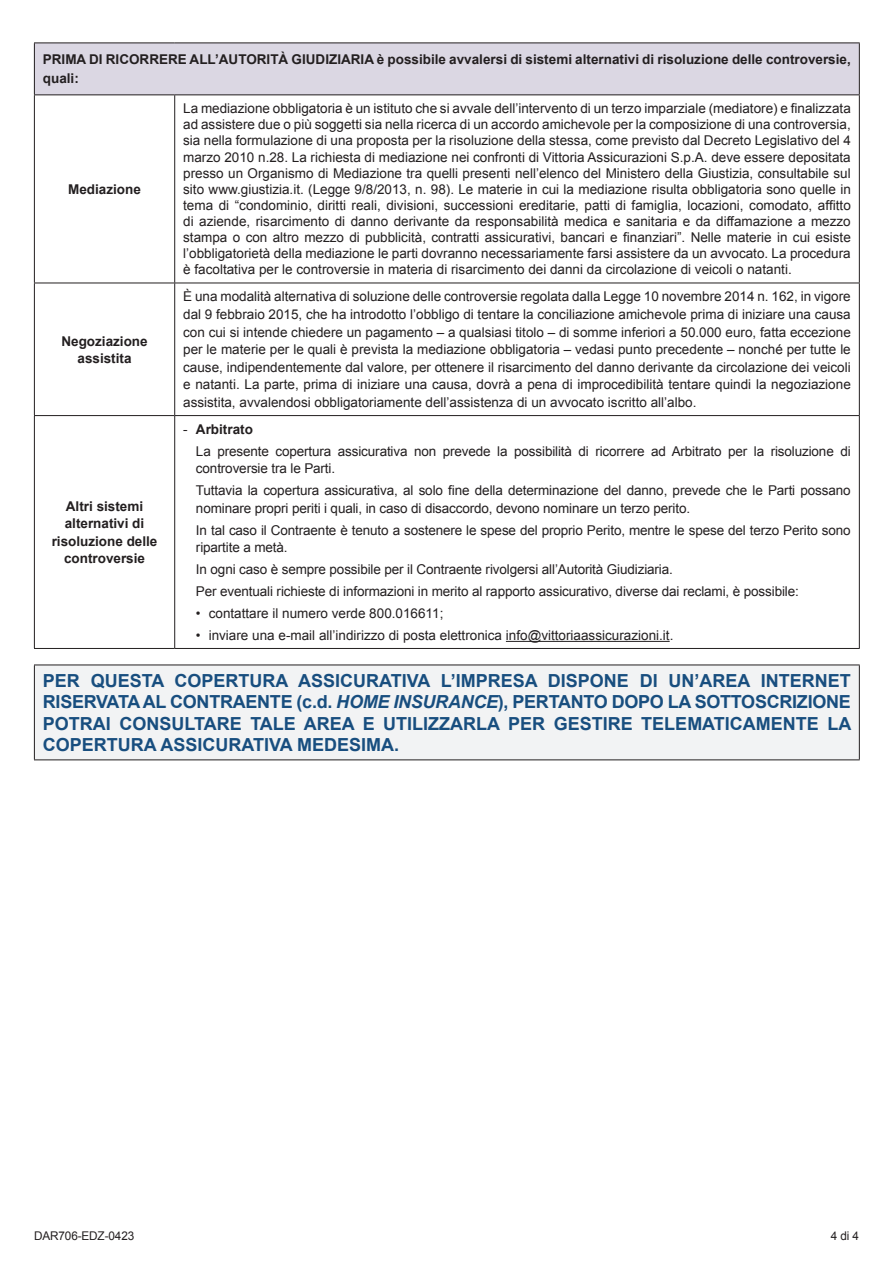
<style>
.page{position:relative;width:893px;height:1263px;background:#fff}
.page>*{position:absolute;margin:0;border:0;box-sizing:border-box;transform-origin:0 0}
.t1{font:700 18px/21.6px "Arial";color:#184e7f;text-align:justify}
.t2{font:13.5px/16px "Arial";letter-spacing:-.01em;color:#231f20}
.t3{font:700 13.5px/17.2px "Arial";color:#231f20;text-align:center}
.t4{font:12px "Arial";letter-spacing:-.01em;color:#231f20}
.s1{font-weight:700}
.s2{font-style:italic}
</style>
<div class="page">
<div style="left:34px;top:43px;width:825px;height:52px;background:#dbd7e3"></div>
<hr style="left:34px;top:43px;width:141px;height:1px;background:#231f20">
<hr style="left:34px;top:43px;width:1px;height:51px;background:#231f20">
<hr style="left:175px;top:43px;width:685px;height:1px;background:#231f20">
<hr style="left:859px;top:43px;width:1px;height:51px;background:#231f20">
<hr style="left:34px;top:94px;width:141px;height:1px;background:#231f20">
<hr style="left:34px;top:95px;width:1px;height:188px;background:#231f20">
<hr style="left:175px;top:94px;width:685px;height:1px;background:#231f20">
<hr style="left:174px;top:95px;width:1px;height:188px;background:#231f20">
<hr style="left:859px;top:95px;width:1px;height:188px;background:#231f20">
<hr style="left:34px;top:283px;width:141px;height:1px;background:#231f20">
<hr style="left:34px;top:283px;width:1px;height:132px;background:#231f20">
<hr style="left:175px;top:283px;width:685px;height:1px;background:#231f20">
<hr style="left:174px;top:283px;width:1px;height:132px;background:#231f20">
<hr style="left:859px;top:283px;width:1px;height:132px;background:#231f20">
<hr style="left:34px;top:415px;width:141px;height:1px;background:#231f20">
<hr style="left:34px;top:416px;width:1px;height:232px;background:#231f20">
<hr style="left:175px;top:415px;width:685px;height:1px;background:#231f20">
<hr style="left:174px;top:416px;width:1px;height:232px;background:#231f20">
<hr style="left:859px;top:416px;width:1px;height:232px;background:#231f20">
<hr style="left:34px;top:648px;width:141px;height:1px;background:#231f20">
<hr style="left:175px;top:648px;width:685px;height:1px;background:#231f20">
<hr style="left:506px;top:641px;width:164px;height:1px;background:#231f20">
<div style="left:34px;top:665px;width:825px;height:95px;background:#f2f3f4"></div>
<hr style="left:34px;top:665px;width:826px;height:1px;background:#231f20">
<hr style="left:34px;top:665px;width:1px;height:94px;background:#231f20">
<hr style="left:859px;top:665px;width:1px;height:94px;background:#231f20">
<hr style="left:34px;top:759px;width:826px;height:1px;background:#231f20">
<p class="t3" style="left:43px;top:51px;width:809px;line-height:18.8px;text-align:left">PRIMA DI RICORRERE ALL’AUTORITÀ GIUDIZIARIA è possibile avvalersi di sistemi alternativi di risoluzione delle controversie, quali:</p>
<p class="t3" style="left:68px;top:181px;width:74px">Mediazione</p>
<p class="t3" style="left:61px;top:333px;width:88px">Negoziazione assistita</p>
<p class="t2" style="left:183px;top:101px;width:669px;text-align:justify">La mediazione obbligatoria è un istituto che si avvale dell’intervento di un terzo imparziale (mediatore) e finalizzata ad assistere due o più soggetti sia nella ricerca di un accordo amichevole per la composizione di una controversia, sia nella formulazione di una proposta per la risoluzione della stessa, come previsto dal Decreto Legislativo del 4 marzo 2010 n.28. La richiesta di mediazione nei confronti di Vittoria Assicurazioni S.p.A. deve essere depositata presso un Organismo di Mediazione tra quelli presenti nell’elenco del Ministero della Giustizia, consultabile sul sito www.giustizia.it. (Legge 9/8/2013, n. 98). Le materie in cui la mediazione risulta obbligatoria sono quelle in tema di “condominio, diritti reali, divisioni, successioni ereditarie, patti di famiglia, locazioni, comodato, affitto di aziende, risarcimento di danno derivante da responsabilità medica e sanitaria e da diffamazione a mezzo stampa o con altro mezzo di pubblicità, contratti assicurativi, bancari e finanziari”. Nelle materie in cui esiste l’obbligatorietà della mediazione le parti dovranno necessariamente farsi assistere da un avvocato. La procedura è facoltativa per le controversie in materia di risarcimento dei danni da circolazione di veicoli o natanti.</p>
<p class="t2" style="left:183px;top:288px;width:669px;line-height:17.7px;text-align:justify">È una modalità alternativa di soluzione delle controversie regolata dalla Legge 10 novembre 2014 n. 162, in vigore dal 9 febbraio 2015, che ha introdotto l’obbligo di tentare la conciliazione amichevole prima di iniziare una causa con cui si intende chiedere un pagamento – a qualsiasi titolo – di somme inferiori a 50.000 euro, fatta eccezione per le materie per le quali è prevista la mediazione obbligatoria – vedasi punto precedente – nonché per tutte le cause, indipendentemente dal valore, per ottenere il risarcimento del danno derivante da circolazione dei veicoli e natanti. La parte, prima di iniziare una causa, dovrà a pena di improcedibilità tentare quindi la negoziazione assistita, avvalendosi obbligatoriamente dell’assistenza di un avvocato iscritto all’albo.</p>
<p class="t2" style="left:196px;top:418px;width:656px;line-height:21.9px;text-indent:-13px">- <span class="s1">Arbitrato<br></span>La presente copertura assicurativa non prevede la possibilità di ricorrere ad Arbitrato per la risoluzione di</p>
<p class="t2" style="left:196px;top:458px;width:656px;line-height:21.9px">controversie tra le Parti.<br>Tuttavia la copertura assicurativa, al solo fine della determinazione del danno, prevede che le Parti possano</p>
<p class="t2" style="left:196px;top:497px;width:656px;line-height:21.9px">nominare propri periti i quali, in caso di disaccordo, devono nominare un terzo perito.<br>In tal caso il Contraente è tenuto a sostenere le spese del proprio Perito, mentre le spese del terzo Perito sono</p>
<p class="t2" style="left:196px;top:537px;width:604px;line-height:21.9px">ripartite a metà.<br>In ogni caso è sempre possibile per il Contraente rivolgersi all’Autorità Giudiziaria.<br>Per eventuali richieste di informazioni in merito al rapporto assicurativo, diverse dai reclami, è possibile:</p>
<p class="t2" style="left:196px;top:605px;width:249px">• contattare il numero verde 800.016611;</p>
<p class="t2" style="left:196px;top:627px;width:479px">• inviare una e-mail all’indirizzo di posta elettronica info@vittoriaassicurazioni.it.</p>
<p class="t1" style="left:43px;top:670px;width:810px">PER QUESTA COPERTURA ASSICURATIVA L’IMPRESA DISPONE DI UN’AREA INTERNET RISERVATA AL CONTRAENTE (c.d. <span class="s2">HOME INSURANCE</span>), PERTANTO DOPO LA SOTTOSCRIZIONE POTRAI CONSULTARE TALE AREA E UTILIZZARLA PER GESTIRE TELEMATICAMENTE LA COPERTURA ASSICURATIVA MEDESIMA.</p>
<p class="t3" style="left:52px;top:498px;width:107px">Altri sistemi alternativi di risoluzione delle controversie</p>
<p class="t4" style="left:34px;top:1228px;width:102px">DAR706-EDZ-0423</p>
<p class="t4" style="left:831px;top:1228px;width:30px">4 di 4</p>
</div>
